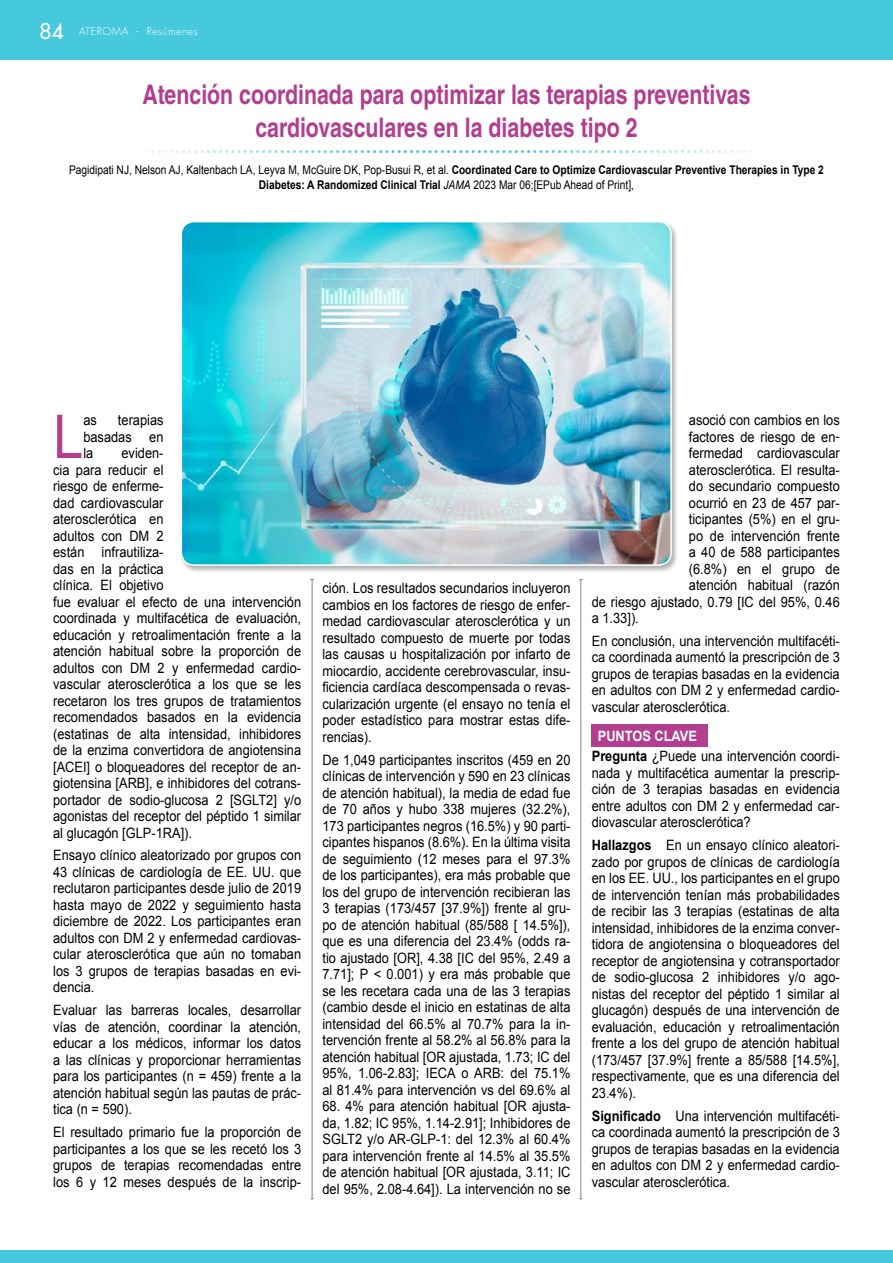
<style>
.page{position:relative;width:893px;height:1263px;background:#fff}
.page>*{position:absolute;margin:0;border:0;box-sizing:border-box;transform-origin:0 0}
.t1{font:60.3px "Arial";color:#b33e8f;scale:.9 1}
.t2{font:700 27px/32.4px "Helvetica LT Std";color:#b33e8f;text-align:center;scale:.79 1}
.t3{font:14.25px/16.5px "Arial";color:#000;text-align:justify;scale:.9 1}
.t4{font:700 12px/14.4px "Arial";color:#000;text-align:center;scale:.85 1}
.t5{font:300 10.5px "Futura Std";letter-spacing:.05em;color:#fff}
.s1{font-weight:500;font-size:21px}
.s2{font-weight:400}
.s3{font-weight:400;font-style:italic}
.s4{font-weight:700;color:#fff}
.s5{font-weight:700}
</style>
<div class="page">
<div style="left:0;top:0;width:893px;height:60px;background:#46c9dd"></div>
<div style="left:592px;top:724px;width:116px;height:23px;background:#b33e8f"></div>
<div style="left:0;top:1250px;width:893px;height:13px;background:#46c9dd"></div>
<div style="left:180px;top:220px;width:498px;height:353px;background:#000;opacity:.3"></div>
<img style="left:181px;top:222px;width:490px;height:343px">
<div style="left:181px;top:221px;width:491px;height:345px;border:2px solid #fff;border-radius:13px"></div>
<hr style="left:312px;top:579px;width:1px;height:620px;background:#808285">
<hr style="left:580px;top:579px;width:1px;height:620px;background:#808285">
<svg style="left:133px;top:150px;width:631px;height:3px"></svg>
<p class="t5" style="left:40px;top:25px;width:160px"><span class="s1">84</span> ATEROMA - Resúmenes</p>
<h2 class="t2" style="left:142px;top:78px;width:771px">Atención coordinada para optimizar las terapias preventivas cardiovasculares en la diabetes tipo 2</h2>
<p class="t4" style="left:69px;top:163px;width:890px"><span class="s2">Pagidipati NJ, Nelson AJ, Kaltenbach LA, Leyva M, McGuire DK, Pop-Busui R, et al.</span> Coordinated Care to Optimize Cardiovascular Preventive Therapies in Type 2<br>Diabetes: A Randomized Clinical Trial <span class="s3">JAMA</span> <span class="s2">2023 Mar 06;[EPub Ahead of Print],</span></p>
<h1 class="t1" style="left:53px;top:397px;width:35px">L</h1>
<p class="t3" style="left:83px;top:412px;width:17px">as</p>
<p class="t3" style="left:83px;top:412px;width:91px;text-indent:35px">terapias basadas en la</p>
<p class="t3" style="left:53px;top:445px;width:277px;text-align:left;text-indent:68px">eviden-<br>cia para reducir el<br>riesgo de enferme-<br>dad cardiovascular<br>aterosclerótica en<br>adultos con DM 2<br>están infrautiliza-<br>das en la práctica<br>clínica. El objetivo<br>fue evaluar el efecto de una intervención coordinada y multifacética de evaluación, educación y retroalimentación frente a la atención habitual sobre la proporción de adultos con DM 2 y enfermedad cardio&shy;vascular aterosclerótica a los que se les recetaron los tres grupos de tratamientos recomendados basados en la evidencia (estatinas de alta intensidad, inhibidores de la enzima convertidora de angiotensina [ACEI] o bloqueadores del receptor de an&shy;giotensina [ARB], e inhibidores del cotrans&shy;portador de sodio-glucosa 2 [SGLT2] y/o agonistas del receptor del péptido 1 similar al glucagón [GLP-1RA]).</p>
<p class="t3" style="left:53px;top:847px;width:277px">Ensayo clínico aleatorizado por grupos con 43 clínicas de cardiología de EE. UU. que reclutaron participantes desde julio de 2019 hasta mayo de 2022 y seguimiento hasta diciembre de 2022. Los participantes eran adultos con DM 2 y enfermedad cardiovas&shy;cular aterosclerótica que aún no tomaban los 3 grupos de terapias basadas en evi&shy;dencia.</p>
<p class="t3" style="left:53px;top:1002px;width:277px">Evaluar las barreras locales, desarrollar vías de atención, coordinar la atención, educar a los médicos, informar los datos a las clínicas y proporcionar herramientas para los participantes (n = 459) frente a la atención habitual según las pautas de prác&shy;tica (n = 590).</p>
<p class="t3" style="left:53px;top:1124px;width:277px">El resultado primario fue la proporción de participantes a los que se les recetó los 3 grupos de terapias recomendadas entre los 6 y 12 meses después de la inscrip-</p>
<p class="t3" style="left:322px;top:580px;width:277px">ción. Los resultados secundarios incluyeron cambios en los factores de riesgo de enfer&shy;medad cardiovascular aterosclerótica y un resultado compuesto de muerte por todas las causas u hospitalización por infarto de miocardio, accidente cerebrovascular, insu&shy;ficiencia cardíaca descompensada o revas&shy;cularización urgente (el ensayo no tenía el poder estadístico para mostrar estas dife&shy;rencias).</p>
<p class="t3" style="left:322px;top:751px;width:277px">De 1,049 participantes inscritos (459 en 20 clínicas de intervención y 590 en 23 clínicas de atención habitual), la media de edad fue de 70 años y hubo 338 mujeres (32.2%), 173 participantes negros (16.5%) y 90 parti&shy;cipantes hispanos (8.6%). En la última visita de seguimiento (12 meses para el 97.3% de los participantes), era más probable que los del grupo de intervención recibieran las 3 terapias (173/457 [37.9%]) frente al gru&shy;po de atención habitual (85/588 [ 14.5%]), que es una diferencia del 23.4% (odds ra&shy;tio ajustado [OR], 4.38 [IC del 95%, 2.49 a 7.71]; P &lt; 0.001) y era más probable que se les recetara cada una de las 3 terapias (cambio desde el inicio en estatinas de alta intensidad del 66.5% al 70.7% para la in&shy;tervención frente al 58.2% al 56.8% para la atención habitual [OR ajustada, 1.73; IC del 95%, 1.06-2.83]; IECA o ARB: del 75.1% al 81.4% para intervención vs del 69.6% al</p>
<p class="t3" style="left:322px;top:1098px;width:277px">68. 4% para atención habitual [OR ajusta&shy;da, 1.82; IC 95%, 1.14-2.91]; Inhibidores de SGLT2 y/o AR-GLP-1: del 12.3% al 60.4% para intervención frente al 14.5% al 35.5% de atención habitual [OR ajustada, 3.11; IC del 95%, 2.08-4.64]). La intervención no se</p>
<p class="t3" style="left:689px;top:412px;width:169px">asoció con cambios en los</p>
<p class="t3" style="left:689px;top:428px;width:169px">factores de riesgo de en-</p>
<p class="t3" style="left:689px;top:445px;width:169px">fermedad cardiovascular</p>
<p class="t3" style="left:689px;top:461px;width:169px">aterosclerótica. El resulta-</p>
<p class="t3" style="left:689px;top:478px;width:169px">do secundario compuesto</p>
<p class="t3" style="left:689px;top:494px;width:169px">ocurrió en 23 de 457 par-</p>
<p class="t3" style="left:689px;top:511px;width:169px">ticipantes (5%) en el gru-</p>
<p class="t3" style="left:689px;top:527px;width:169px">po de intervención frente</p>
<p class="t3" style="left:689px;top:544px;width:169px">a 40 de 588 participantes</p>
<p class="t3" style="left:689px;top:560px;width:169px">(6.8%) en el grupo de</p>
<p class="t3" style="left:689px;top:577px;width:169px">atención habitual (razón</p>
<p class="t3" style="left:592px;top:593px;width:277px">de riesgo ajustado, 0.79 [IC del 95%, 0.46</p>
<p class="t3" style="left:592px;top:610px;width:54px">a 1.33]).</p>
<p class="t3" style="left:592px;top:633px;width:277px">En conclusión, una intervención multifacéti&shy;ca coordinada aumentó la prescripción de 3 grupos de terapias basadas en la evidencia en adultos con DM 2 y enfermedad cardio&shy;vascular aterosclerótica.</p>
<p class="t3" style="left:592px;top:725px;width:277px;line-height:20.7px;text-indent:6px"><span class="s4">PUNTOS CLAVE<br></span><span class="s5">Pregunta</span> ¿Puede una intervención coordi-</p>
<p class="t3" style="left:592px;top:765px;width:277px">nada y multifacética aumentar la prescrip&shy;ción de 3 terapias basadas en evidencia entre adultos con DM 2 y enfermedad car&shy;diovascular aterosclerótica?</p>
<p class="t3" style="left:592px;top:837px;width:277px"><span class="s5">Hallazgos</span> En un ensayo clínico aleatori&shy;zado por grupos de clínicas de cardiología en los EE. UU., los participantes en el grupo de intervención tenían más probabilidades de recibir las 3 terapias (estatinas de alta intensidad, inhibidores de la enzima conver&shy;tidora de angiotensina o bloqueadores del receptor de angiotensina y cotransportador de sodio-glucosa 2 inhibidores y/o ago&shy;nistas del receptor del péptido 1 similar al glucagón) después de una intervención de evaluación, educación y retroalimentación frente a los del grupo de atención habitual (173/457 [37.9%] frente a 85/588 [14.5%], respectivamente, que es una diferencia del 23.4%).</p>
<p class="t3" style="left:592px;top:1107px;width:277px"><span class="s5">Significado</span> Una intervención multifacéti&shy;ca coordinada aumentó la prescripción de 3 grupos de terapias basadas en la evidencia en adultos con DM 2 y enfermedad cardio&shy;vascular aterosclerótica.</p>
</div>
